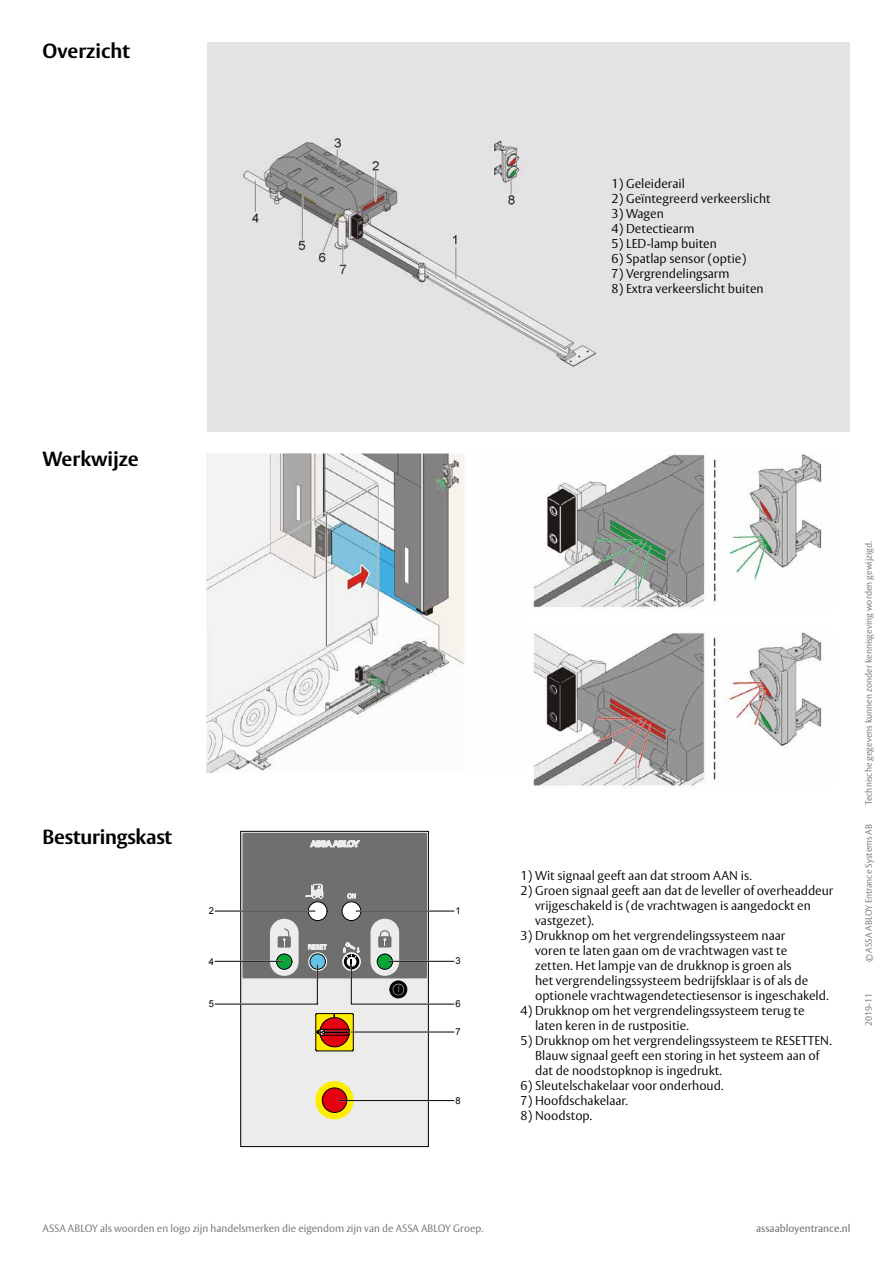
<style>
.page{position:relative;width:893px;height:1263px;background:#fff}
.page>*{position:absolute;margin:0;border:0;box-sizing:border-box;transform-origin:0 0}
.t1{font:700 20.25px "ASSA Vesta";color:#000}
.t2{font:300 12.75px/15px "ASSA Vesta";color:#000}
.t3{font:300 10.5px "ASSA Vesta";color:#6f6f6e}
.t4{font:10.5px "ASSA Vesta";color:#6f6f6e}
.t5{font:9.6px "Arial";color:#000}
.t6{font:300 9px "ASSA Vesta";color:#6f6f6e}
</style>
<div class="page">
<div style="left:207px;top:43px;width:643px;height:389px;background:#e3e3e3"></div>
<div style="left:240px;top:831px;width:189px;height:315px;background:#ececed"></div>
<div style="left:315px;top:1081px;width:39px;height:38px;background:#ffed00;border-radius:50%"></div>
<div style="left:241px;top:831px;width:187px;height:316px;border:1px solid #000"></div>
<div style="left:242px;top:833px;width:185px;height:145px;background:#6f6f6e"></div>
<svg style="left:315px;top:1013px;width:39px;height:99px"></svg>
<hr style="left:351px;top:1031px;width:103px;height:2px;background:#fff">
<hr style="left:339px;top:1100px;width:115px;height:1px;background:#000">
<hr style="left:351px;top:1032px;width:103px;height:1px;background:#000">
<div style="left:270px;top:919px;width:29px;height:57px;background:#ececed;border-radius:14px"></div>
<svg style="left:310px;top:840px;width:49px;height:7px"></svg>
<hr style="left:215px;top:910px;width:100px;height:2px;background:#fff">
<hr style="left:215px;top:911px;width:100px;height:1px;background:#000">
<hr style="left:215px;top:961px;width:68px;height:1px;background:#000">
<hr style="left:215px;top:1003px;width:102px;height:2px;background:#fff">
<hr style="left:215px;top:1004px;width:102px;height:1px;background:#000">
<svg style="left:276px;top:884px;width:178px;height:121px"></svg>
<img style="left:207px;top:453px;width:258px;height:319px">
<img style="left:243px;top:138px;width:354px;height:229px">
<img style="left:533px;top:454px;width:289px;height:155px">
<img style="left:533px;top:632px;width:289px;height:157px">
<h1 class="t1" style="left:43px;top:39px;width:89px">Overzicht</h1>
<p class="t2" style="left:611px;top:176px;width:75px">1) Geleiderail</p>
<p class="t2" style="left:611px;top:191px;width:161px">2) Geïntegreerd verkeerslicht</p>
<p class="t2" style="left:611px;top:206px;width:54px">3) Wagen</p>
<p class="t2" style="left:611px;top:221px;width:85px">4) Detectiearm</p>
<p class="t2" style="left:611px;top:236px;width:107px">5) LED-lamp buiten</p>
<p class="t2" style="left:611px;top:251px;width:136px">6) Spatlap sensor (optie)</p>
<p class="t2" style="left:611px;top:266px;width:120px">7) Vergrendelingsarm</p>
<p class="t2" style="left:611px;top:281px;width:154px">8) Extra verkeerslicht buiten</p>
<h1 class="t1" style="left:43px;top:446px;width:98px">Werkwijze</h1>
<h1 class="t1" style="left:43px;top:824px;width:131px">Besturingskast</h1>
<p class="t5" style="left:209px;top:904px;width:7px">2</p>
<p class="t5" style="left:209px;top:955px;width:7px">4</p>
<p class="t5" style="left:209px;top:997px;width:7px">5</p>
<p class="t5" style="left:456px;top:904px;width:7px">1</p>
<p class="t5" style="left:456px;top:954px;width:7px">3</p>
<p class="t5" style="left:456px;top:997px;width:7px">6</p>
<p class="t5" style="left:456px;top:1025px;width:7px">7</p>
<p class="t5" style="left:456px;top:1094px;width:7px">8</p>
<p class="t2" style="left:520px;top:868px;width:233px">1) Wit signaal geeft aan dat stroom AAN is.</p>
<p class="t2" style="left:535px;top:883px;width:300px;text-indent:-15px">2) Groen signaal geeft aan dat de leveller of overheaddeur vrijgeschakeld is (de vrachtwagen is aangedockt en vastgezet).</p>
<p class="t2" style="left:535px;top:928px;width:295px;text-indent:-15px">3) Drukknop om het vergrendelingssysteem naar<br>voren te laten gaan om de vrachtwagen vast te<br>zetten. Het lampje van de drukknop is groen als<br>het vergrendelingssysteem bedrijfsklaar is of als de optionele vrachtwagendetectiesensor is ingeschakeld.</p>
<p class="t2" style="left:535px;top:1003px;width:271px;text-indent:-15px">4) Drukknop om het vergrendelingssysteem terug te laten keren in de rustpositie.</p>
<p class="t2" style="left:535px;top:1033px;width:298px;text-indent:-15px">5) Drukknop om het vergrendelingssysteem te RESETTEN.<br>Blauw signaal geeft een storing in het systeem aan of dat de noodstopknop is ingedrukt.</p>
<p class="t2" style="left:520px;top:1078px;width:205px">6) Sleutelschakelaar voor onderhoud.</p>
<p class="t2" style="left:520px;top:1093px;width:109px">7) Hoofdschakelaar.</p>
<p class="t2" style="left:520px;top:1108px;width:73px">8) Noodstop.</p>
<p class="t6" style="left:863px;top:805px;width:265px;rotate:-90deg">Technische gegevens kunnen zonder kennisgeving worden gewijzigd.</p>
<p class="t6" style="left:863px;top:962px;width:140px;rotate:-90deg">© ASSA ABLOY Entrance Systems AB</p>
<p class="t6" style="left:863px;top:1026px;width:35px;rotate:-90deg">2019-11</p>
<p class="t3" style="left:43px;top:1222px;width:442px">ASSA ABLOY als woorden en logo zijn handelsmerken die eigendom zijn van de ASSA ABLOY Groep.</p>
<p class="t4" style="left:756px;top:1222px;width:96px">assaabloyentrance.nl</p>
</div>
